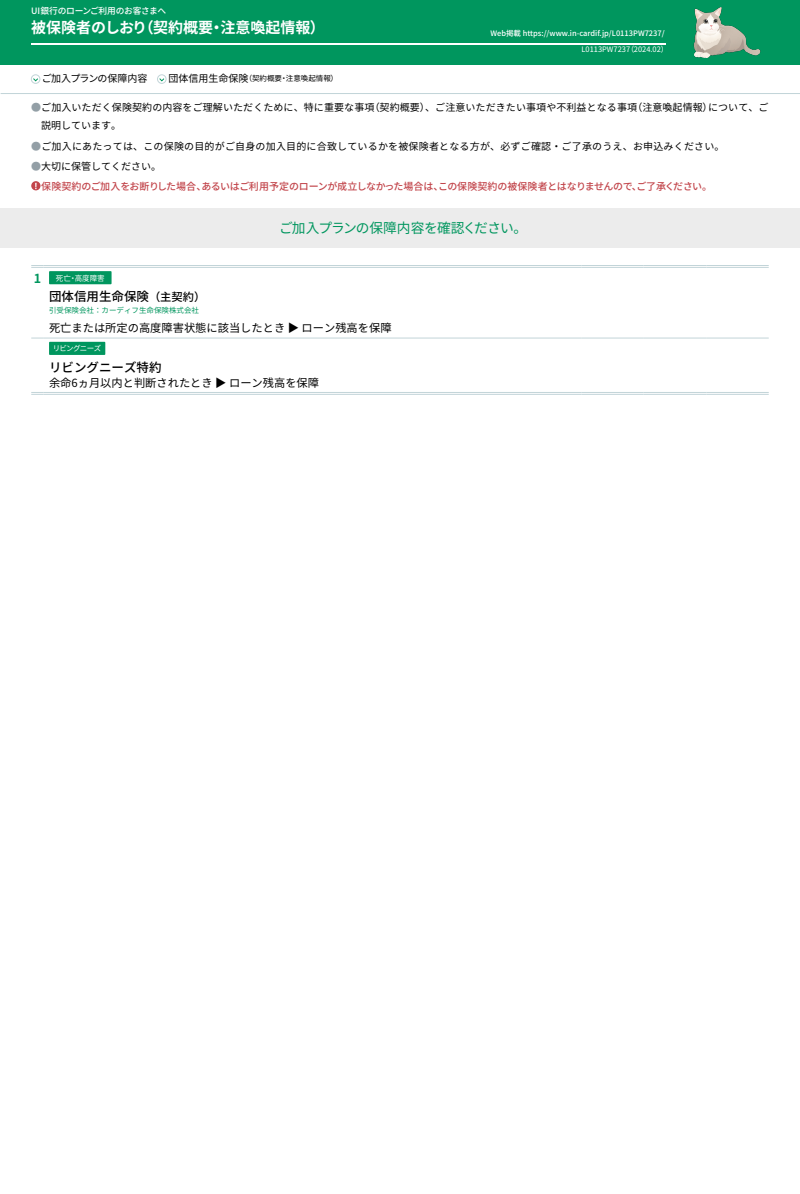
<style>
.page{position:relative;width:800px;height:1194px;background:#fff}
.page>*{position:absolute;margin:0;border:0;box-sizing:border-box;transform-origin:0 0}
.t1{font:700 15px "Noto Sans CJ Kjp";color:#fff}
.t2{font:13.75px "Noto Sans CJ Kjp";letter-spacing:-.045em;color:#00965e}
.t3{font:500 12.5px "Noto Sans CJ Kjp";color:#000}
.t4{font:700 12.5px "Noto Sans CJ Kjp";color:#00965e}
.t5{font:11.25px "Noto Sans CJ Kjp";color:#000}
.t6{font:500 11.25px "Noto Sans CJ Kjp";color:#000}
.t7{font:10px/17.5px "Noto Sans CJ Kjp";letter-spacing:.01em;color:#000}
.t8{font:500 10px "Noto Sans CJ Kjp";letter-spacing:-.015em;color:#c2454b}
.t9{font:10px "Noto Sans CJ Kjp";letter-spacing:-.02em;color:#000}
.t10{font:500 8.75px "Noto Sans CJ Kjp";letter-spacing:-.03em;color:#fff}
.t11{font:500 7.5px "Noto Sans CJ Kjp";color:#fff}
.t12{font:7.5px "Noto Sans CJ Kjp";color:#fff}
.t13{font:7.5px "Noto Sans CJ Kjp";color:#00965e}
.t14{font:7.5px "Noto Sans CJ Kjp";color:#000}
.t15{font:7.5px "Noto Sans CJ Kjp";letter-spacing:-.095em;color:#fff}
.s1{color:#939fa6}
</style>
<div class="page">
<svg style="left:31px;top:181px;width:10px;height:9px"></svg>
<svg style="left:35px;top:183px;width:2px;height:6px"></svg>
<div style="left:0;top:0;width:800px;height:65px;background:#00965e"></div>
<img style="left:31px;top:43px;width:635px;height:2px">
<img style="left:694px;top:7px;width:66px;height:50px">
<div style="left:31px;top:75px;width:9px;height:8px;border:1px solid #c2d4d8;border-radius:50%"></div>
<div style="left:157px;top:75px;width:9px;height:8px;border:1px solid #c2d4d8;border-radius:50%"></div>
<svg style="left:159px;top:78px;width:6px;height:3px"></svg>
<hr style="left:1px;top:93px;width:799px;height:1px;background:#c2d4d8">
<div style="left:0;top:208px;width:800px;height:39px;background:#ececec"></div>
<svg style="left:31px;top:284px;width:738px;height:110px"></svg>
<hr style="left:44px;top:265px;width:537px;height:1px;background:#c2d4d8">
<hr style="left:581px;top:265px;width:63px;height:1px;background:#c2d4d8">
<hr style="left:644px;top:265px;width:62px;height:1px;background:#c2d4d8">
<hr style="left:706px;top:265px;width:63px;height:1px;background:#c2d4d8">
<svg style="left:31px;top:265px;width:13px;height:3px"></svg>
<hr style="left:44px;top:267px;width:537px;height:1px;background:#c2d4d8">
<hr style="left:581px;top:267px;width:63px;height:1px;background:#c2d4d8">
<hr style="left:644px;top:267px;width:62px;height:1px;background:#c2d4d8">
<hr style="left:706px;top:267px;width:63px;height:1px;background:#c2d4d8">
<svg style="left:31px;top:338px;width:13px;height:1px"></svg>
<hr style="left:44px;top:338px;width:537px;height:1px;background:#c2d4d8">
<hr style="left:581px;top:338px;width:63px;height:1px;background:#c2d4d8">
<hr style="left:644px;top:338px;width:62px;height:1px;background:#c2d4d8">
<hr style="left:706px;top:338px;width:63px;height:1px;background:#c2d4d8">
<hr style="left:44px;top:392px;width:537px;height:1px;background:#c2d4d8">
<hr style="left:581px;top:392px;width:63px;height:1px;background:#c2d4d8">
<hr style="left:644px;top:392px;width:62px;height:1px;background:#c2d4d8">
<hr style="left:706px;top:392px;width:63px;height:1px;background:#c2d4d8">
<svg style="left:31px;top:392px;width:13px;height:3px"></svg>
<hr style="left:44px;top:394px;width:537px;height:1px;background:#c2d4d8">
<hr style="left:581px;top:394px;width:63px;height:1px;background:#c2d4d8">
<hr style="left:644px;top:394px;width:62px;height:1px;background:#c2d4d8">
<hr style="left:706px;top:394px;width:63px;height:1px;background:#c2d4d8">
<div style="left:49px;top:271px;width:63px;height:13px;background:#00965e"></div>
<div style="left:49px;top:342px;width:56px;height:13px;background:#00965e"></div>
<p class="t10" style="left:31px;top:5px;width:136px">UI銀行のローンご利用のお客さまへ</p>
<h1 class="t1" style="left:139px;top:19px;width:76px">（契約概要</h1>
<h1 class="t1" style="left:221px;top:19px;width:106px">注意喚起情報(</h1>
<h1 class="t1" style="left:31px;top:19px;width:118px">被保険者のしおり</h1>
<h1 class="t1" style="left:209px;top:19px;width:16px">・</h1>
<p class="t9" style="left:42px;top:73px;width:117px">ご加入プランの保障内容　</p>
<p class="t7" style="left:168px;top:70px;width:81px">団体信用生命保険</p>
<p class="t14" style="left:245px;top:74px;width:39px">（契約概要</p>
<p class="t14" style="left:286px;top:74px;width:54px">注意喚起情報(</p>
<p class="t14" style="left:280px;top:74px;width:9px">・</p>
<p class="t11" style="left:490px;top:29px;width:176px">Web掲載 https://www i n. -cardif.jp L/ 0113PW7237/</p>
<p class="t12" style="left:627px;top:45px;width:43px">)2024.02(</p>
<p class="t12" style="left:581px;top:45px;width:50px">L0113PW7237</p>
<p class="t7" style="left:370px;top:99px;width:269px">（契約概要）、ご注意いただきたい事項や不利益となる事項</p>
<p class="t7" style="left:633px;top:99px;width:81px">（注意喚起情報）</p>
<p class="t7" style="left:41px;top:99px;width:335px;text-indent:-10px"><span class="s1">●</span>ご加入いただく保険契約の内容をご理解いただくために、特に重要な事項説明しています。</p>
<p class="t7" style="left:31px;top:137px;width:695px"><span class="s1">●</span>ご加入にあたっては、この保険の目的がご自身の加入目的に合致しているかを被保険者となる方が、必ずご確認・ご了承のうえ、お申込みください。</p>
<p class="t7" style="left:31px;top:158px;width:131px"><span class="s1">●</span>大切に保管してください。</p>
<p class="t8" style="left:201px;top:180px;width:512px">あるいはご利用予定のローンが成立しなかった場合はこの保険契約の被保険者とはなりませんのでご了承ください。</p>
<p class="t8" style="left:632px;top:180px;width:11px">、</p>
<p class="t7" style="left:708px;top:99px;width:62px">について、ご</p>
<p class="t8" style="left:41px;top:180px;width:167px">保険契約のご加入をお断りした場合、</p>
<p class="t8" style="left:434px;top:180px;width:11px">、</p>
<h2 class="t2" style="left:279px;top:220px;width:250px">ご加入プランの保障内容を確認ください。</h2>
<p class="t4" style="left:34px;top:272px;width:9px">1</p>
<p class="t12" style="left:75px;top:273px;width:32px">高度障害</p>
<p class="t12" style="left:56px;top:273px;width:16px">死亡</p>
<p class="t12" style="left:69px;top:273px;width:9px">・</p>
<p class="t3" style="left:49px;top:289px;width:102px">団体信用生命保険</p>
<p class="t13" style="left:49px;top:306px;width:152px">引受保険会社：カーディフ生命保険株式会社</p>
<p class="t5" style="left:49px;top:322px;width:344px">死亡または所定の高度障害状態に該当したとき ▶ ローン残高を保障</p>
<p class="t15" style="left:53px;top:344px;width:50px">リビングニーズ</p>
<p class="t3" style="left:49px;top:360px;width:114px">リビングニーズ特約</p>
<p class="t5" style="left:49px;top:376px;width:272px">余命6ヵ月以内と判断されたとき ▶ ローン残高を保障</p>
<p class="t6" style="left:149px;top:290px;width:58px">（主契約(</p>
</div>
